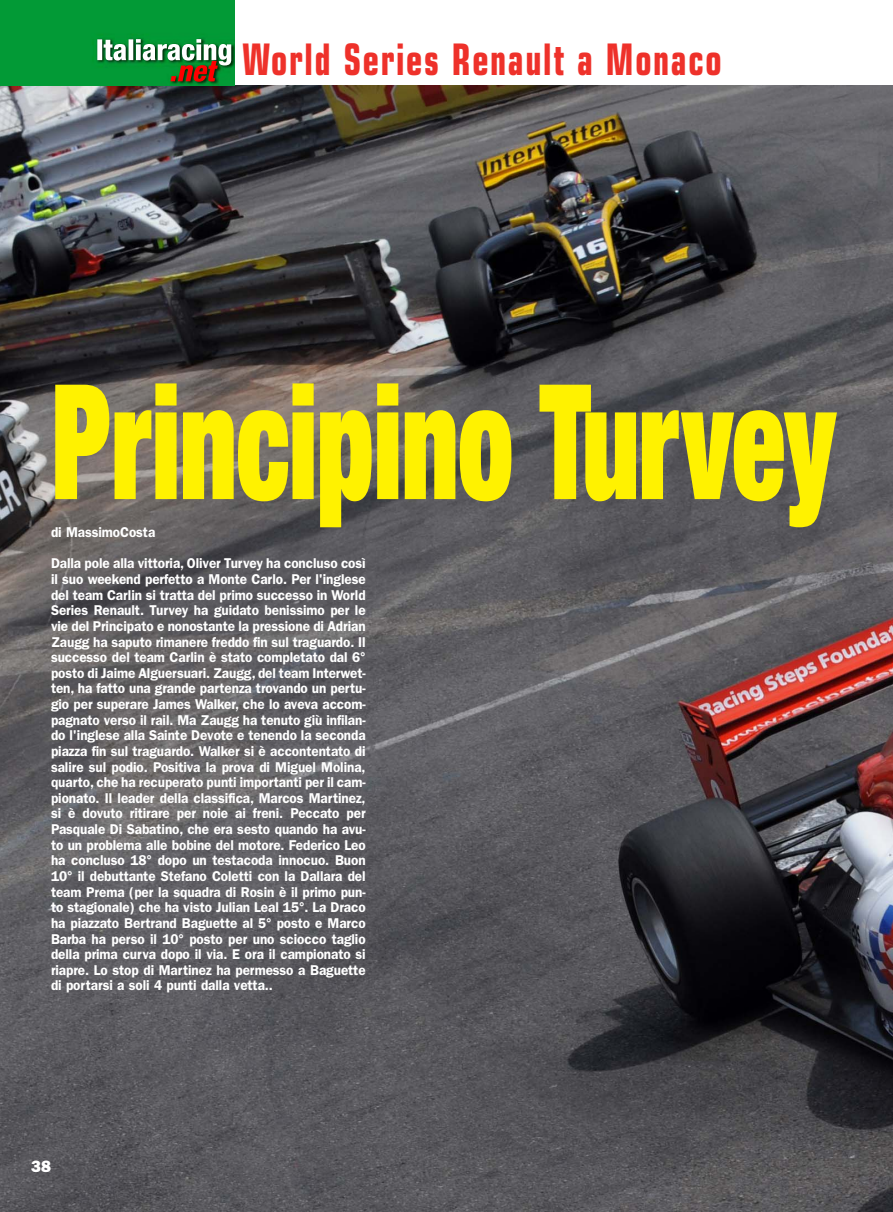
<style>
.page{position:relative;width:893px;height:1212px;background:#fff}
.page>*{position:absolute;margin:0;border:0;box-sizing:border-box;transform-origin:0 0}
.t1{font:900 condensed 160.2px "Helvetica Neue LT Std";color:#fff200;scale:.68 1}
.t2{font:700 condensed 43.5px "Eurostile LT Std";letter-spacing:.05em;color:#ee312a;scale:.8 1}
.t3{font:16.5px "ITC Franklin Gothic Std Hvy";color:#fff}
.t4{font:600 14.25px/15.6px "ITC Franklin Gothic Std";letter-spacing:-.005em;color:#fff;scale:.95 1}
</style>
<div class="page">
<img style="left:0;top:86px;width:893px;height:1126px">
<div style="left:0;top:0;width:235px;height:85px;background:#029a36"></div>
<img style="left:97px;top:39px;width:134px;height:43px">
<h2 class="t2" style="left:242px;top:44px;width:601px">World Series Renault a Monaco</h2>
<h1 class="t1" style="left:51px;top:384px;width:1157px">Principino Turvey</h1>
<p class="t4" style="left:51px;top:518px;width:333px;line-height:31.2px">di MassimoCosta<br>Dalla pole alla vittoria, Oliver Turvey ha concluso così</p>
<p class="t4" style="left:51px;top:572px;width:333px;text-align:justify">il suo weekend perfetto a Monte Carlo. Per l'inglese del team Carlin si tratta del primo successo in World Series Renault. Turvey ha guidato benissimo per le vie del Principato e nonostante la pressione di Adrian Zaugg ha saputo rimanere freddo fin sul traguardo. Il successo del team Carlin è stato completato dal 6° posto di Jaime Alguersuari. Zaugg, del team Interwet&shy;ten, ha fatto una grande partenza trovando un pertu&shy;gio per superare James Walker, che lo aveva accom&shy;pagnato verso il rail. Ma Zaugg ha tenuto giù infilan&shy;do l'inglese alla Sainte Devote e tenendo la seconda piazza fin sul traguardo. Walker si è accontentato di salire sul podio. Positiva la prova di Miguel Molina, quarto, che ha recuperato punti importanti per il cam&shy;pionato. Il leader della classifica, Marcos Martinez, si è dovuto ritirare per noie ai freni. Peccato per Pasquale Di Sabatino, che era sesto quando ha avu&shy;to un problema alle bobine del motore. Federico Leo ha concluso 18° dopo un testacoda innocuo. Buon 10° il debuttante Stefano Coletti con la Dallara del team Prema (per la squadra di Rosin è il primo pun&shy;to stagionale) che ha visto Julian Leal 15°. La Draco ha piazzato Bertrand Baguette al 5° posto e Marco Barba ha perso il 10° posto per uno sciocco taglio della prima curva dopo il via. E ora il campionato si riapre. Lo stop di Martinez ha permesso a Baguette di portarsi a soli 4 punti dalla vetta..</p>
<p class="t3" style="left:31px;top:1160px;width:21px">38</p>
</div>
